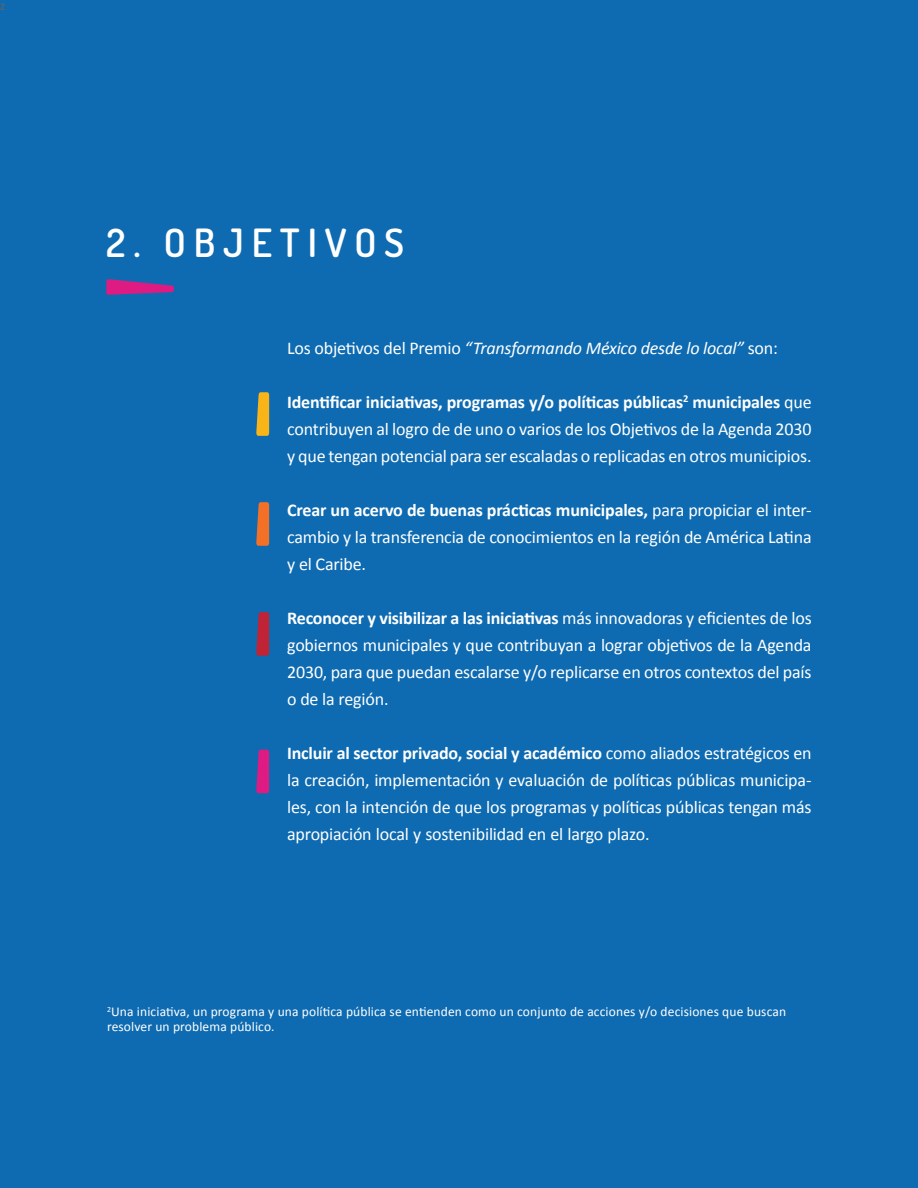
<style>
.page{position:relative;width:918px;height:1188px;background:#0e6bb1}
.page>*{position:absolute;margin:0;border:0;box-sizing:border-box;transform-origin:0 0}
.t1{font:600 39px "Dosis";letter-spacing:.2em;color:#fff}
.t2{font:18px/27px "Calibri";letter-spacing:-.01em;color:#fff;text-align:justify}
.t3{font:italic 18px "Calibri";letter-spacing:-.01em;color:#fff}
.t4{font:13.5px/15px "Calibri";letter-spacing:.01em;color:#fff}
.t5{font:13.5px "Calibri";color:#636466}
.s1{font-style:normal}
.s2{font-weight:700}
</style>
<div class="page">
<svg style="left:106px;top:279px;width:68px;height:16px"></svg>
<svg style="left:256px;top:392px;width:13px;height:44px"></svg>
<svg style="left:256px;top:502px;width:13px;height:44px"></svg>
<svg style="left:256px;top:612px;width:13px;height:44px"></svg>
<svg style="left:256px;top:750px;width:13px;height:43px"></svg>
<p class="t5" style="left:0;top:-3px;width:7px">z</p>
<h1 class="t1" style="left:106px;top:217px;width:299px">2. OBJETIVOS</h1>
<p class="t3" style="left:287px;top:335px;width:492px"><span class="s1">Los objetivos del Premio</span> “Transformando México desde lo local” <span class="s1">son:</span></p>
<p class="t2" style="left:287px;top:388px;width:526px"><span class="s2">Identificar iniciativas, programas y/o políticas públicas</span><sup>2</sup> <span class="s2">municipales</span> que contribuyen al logro de de uno o varios de los Objetivos de la Agenda 2030 y que tengan potencial para ser escaladas o replicadas en otros municipios.</p>
<p class="t2" style="left:287px;top:496px;width:526px"><span class="s2">Crear un acervo de buenas prácticas municipales,</span> para propiciar el inter&shy;cambio y la transferencia de conocimientos en la región de América Latina y el Caribe.</p>
<p class="t2" style="left:287px;top:604px;width:526px"><span class="s2">Reconocer y visibilizar a las iniciativas</span> más innovadoras y eficientes de los gobiernos municipales y que contribuyan a lograr objetivos de la Agenda 2030, para que puedan escalarse y/o replicarse en otros contextos del país o de la región.</p>
<p class="t2" style="left:287px;top:739px;width:526px"><span class="s2">Incluir al sector privado, social y académico</span> como aliados estratégicos en la creación, implementación y evaluación de políticas públicas municipa&shy;les, con la intención de que los programas y políticas públicas tengan más apropiación local y sostenibilidad en el largo plazo.</p>
<p class="t4" style="left:107px;top:1004px;width:681px"><sup>2</sup>Una iniciativa, un programa y una política pública se entienden como un conjunto de acciones y/o decisiones que buscan resolver un problema público.</p>
</div>
